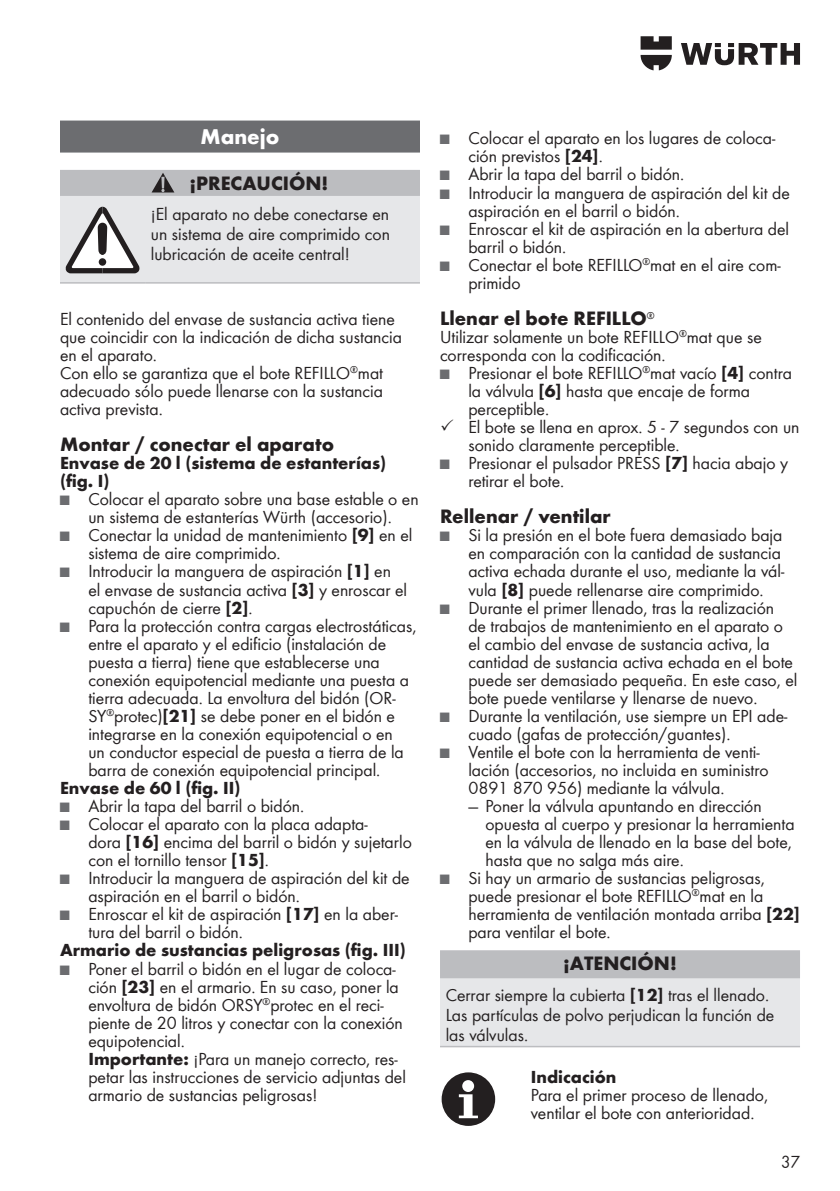
<style>
.page{position:relative;width:840px;height:1191px;background:#fff}
.page>*{position:absolute;margin:0;border:0;box-sizing:border-box;transform-origin:0 0}
.Headline_1{font:700 22px "Wuerth";color:#fff}
.Headline_3{font:700 20px "Wuerth";color:#231f20}
.SI-VORSICHT{font:700 20px "Wuerth Global";color:#231f20}
.SI-ACHTUNG{font:700 20px "Wuerth Global";color:#231f20}
.SI-Quelle{font:18px/18px "Wuerth";color:#231f20}
.Fliesstext{font:18px/18px "Wuerth Global";color:#231f20}
.Fliesstext_fett{font:700 18px/18px "Wuerth Global";color:#231f20}
.SI-Quelle-2{font:18px/20px "Wuerth Global";color:#231f20;text-align:justify}
.Hinweistext{font:18px/18px "Wuerth";color:#231f20}
.Hinweistext_fett{font:700 18px "Wuerth";color:#231f20}
.Fliesstext-2{font:18px "Wuerth Global";color:#231f20;scale:.95 1}
.s1{font-size:14px;color:#6c6d70}
.s2{font-family:"Wuerth Global";font-weight:700}
.s3{font-family:"Wuerth Global"}
</style>
<div class="page">
<svg style="left:681px;top:43px;width:118px;height:22px"></svg>
<svg style="left:640px;top:36px;width:31px;height:34px"></svg>
<div style="left:440px;top:970px;width:359px;height:76px;background:#e6e7e9"></div>
<hr style="left:440px;top:1045px;width:359px;height:2px;background:#bcbdc0">
<div style="left:440px;top:950px;width:359px;height:28px;background:#bcbdc0"></div>
<div style="left:440px;top:1071px;width:55px;height:55px;background:#231f20;border-radius:50%"></div>
<div style="left:440px;top:1070px;width:56px;height:57px;border:2px solid #fff;border-radius:50%"></div>
<div style="left:462px;top:1080px;width:12px;height:12px;background:#fff;border-radius:50%"></div>
<svg style="left:458px;top:1094px;width:19px;height:24px"></svg>
<div style="left:60px;top:121px;width:360px;height:32px;background:#6c6d70"></div>
<hr style="left:60px;top:282px;width:85px;height:2px;background:#bcbdc0">
<hr style="left:145px;top:282px;width:275px;height:2px;background:#bcbdc0">
<div style="left:60px;top:170px;width:360px;height:26px;background:#bcbdc0"></div>
<svg style="left:60px;top:173px;width:360px;height:109px"></svg>
<p class="Headline_1" style="left:200px;top:121px;width:80px">Manejo</p>
<p class="SI-VORSICHT" style="left:189px;top:171px;width:140px">¡PRECAUCIÓN!</p>
<p class="SI-Quelle-2" style="left:151px;top:204px;width:240px">¡El aparato no debe conectarse en un sistema de aire comprimido con lubricación de aceite central!</p>
<p class="Fliesstext" style="left:60px;top:310px;width:343px">El contenido del envase de sustancia activa tiene que coincidir con la indicación de dicha sustancia en el aparato.</p>
<p class="Fliesstext" style="left:60px;top:364px;width:324px;text-align:justify">Con ello se garantiza que el bote REFILLO<sup>®</sup>mat adecuado sólo puede llenarse con la sustancia activa prevista.</p>
<p class="Headline_3" style="left:60px;top:430px;width:275px">Montar / conectar el aparato</p>
<p class="Fliesstext_fett" style="left:60px;top:454px;width:327px">Envase de 20 l (sistema de estanterías) (fig. I)</p>
<p class="SI-Quelle" style="left:60px;top:489px;width:360px;text-align:center"><span class="s1">■</span> Colocar el aparato sobre una base estable o en un sistema de estanterías Würth (accesorio).</p>
<p class="SI-Quelle" style="left:88px;top:525px;width:325px;text-indent:-28px"><span class="s1">■</span> Conectar la unidad de mantenimiento <span class="s2">[9]</span> en el sistema de aire comprimido.</p>
<p class="SI-Quelle" style="left:88px;top:561px;width:320px;text-indent:-28px"><span class="s1">■</span> Introducir la manguera de aspiración <span class="s2">[1]</span> en el envase de sustancia activa <span class="s2">[3]</span> y enroscar el capuchón de cierre <span class="s2">[2]</span>.</p>
<p class="SI-Quelle" style="left:88px;top:616px;width:329px;text-indent:-28px"><span class="s1">■</span> Para la protección contra cargas electrostáticas, entre el aparato y el edificio (instalación de puesta a tierra) tiene que establecerse una conexión equipotencial mediante una puesta a tierra adecuada. La envoltura del bidón (OR-SY<sup>®</sup>protec)<span class="s2">[21]</span> se debe poner en el bidón e integrarse en la conexión equipotencial o en<br>un conductor especial de puesta a tierra de la barra de conexión equipotencial principal.</p>
<p class="Fliesstext_fett" style="left:60px;top:779px;width:182px">Envase de 60 l (fig. II)</p>
<p class="SI-Quelle" style="left:60px;top:796px;width:246px"><span class="s1">■</span> Abrir la tapa del barril o bidón.</p>
<p class="SI-Quelle" style="left:88px;top:814px;width:325px;text-indent:-28px"><span class="s1">■</span> Colocar el aparato con la placa adapta-<br>dora <span class="s2">[16]</span> encima del barril o bidón y sujetarlo con el tornillo tensor <span class="s2">[15]</span>.</p>
<p class="SI-Quelle" style="left:88px;top:868px;width:323px;text-indent:-28px"><span class="s1">■</span> Introducir la manguera de aspiración del kit de aspiración en el barril o bidón.</p>
<p class="SI-Quelle" style="left:88px;top:904px;width:311px;text-indent:-28px"><span class="s1">■</span> Enroscar el kit de aspiración <span class="s2">[17]</span> en la aber&shy;tura del barril o bidón.</p>
<p class="Fliesstext_fett" style="left:60px;top:941px;width:347px">Armario de sustancias peligrosas (fig. III)</p>
<p class="SI-Quelle" style="left:88px;top:958px;width:319px;text-indent:-28px"><span class="s1">■</span> Poner el barril o bidón en el lugar de coloca&shy;ción <span class="s2">[23]</span> en el armario. En su caso, poner la envoltura de bidón ORSY<sup>®</sup>protec en el reci&shy;piente de 20 litros y conectar con la conexión equipotencial.<br><span class="s2">Importante:</span> ¡Para un manejo correcto, res&shy;petar las instrucciones de servicio adjuntas del armario de sustancias peligrosas!</p>
<p class="SI-Quelle" style="left:468px;top:128px;width:308px;text-indent:-28px"><span class="s1">■</span> Colocar el aparato en los lugares de coloca&shy;ción previstos <span class="s2">[24]</span>.</p>
<p class="SI-Quelle" style="left:440px;top:165px;width:246px"><span class="s1">■</span> Abrir la tapa del barril o bidón.</p>
<p class="SI-Quelle" style="left:468px;top:183px;width:323px;text-indent:-28px"><span class="s1">■</span> Introducir la manguera de aspiración del kit de aspiración en el barril o bidón.</p>
<p class="SI-Quelle" style="left:468px;top:219px;width:322px;text-indent:-28px"><span class="s1">■</span> Enroscar el kit de aspiración en la abertura del barril o bidón.</p>
<p class="SI-Quelle" style="left:468px;top:255px;width:313px;text-indent:-28px"><span class="s1">■</span> Conectar el bote REFILLO<sup>®</sup>mat en el aire com&shy;primido</p>
<p class="Headline_3" style="left:440px;top:303px;width:216px">Llenar el bote REFILLO<sup>®</sup></p>
<p class="Fliesstext" style="left:440px;top:328px;width:323px">Utilizar solamente un bote REFILLO<sup>®</sup>mat que se corresponda con la codificación.</p>
<p class="SI-Quelle" style="left:468px;top:363px;width:325px;text-indent:-28px"><span class="s1">■</span> Presionar el bote REFILLO<sup>®</sup>mat vacío <span class="s2">[4]</span> contra la válvula <span class="s2">[6]</span> hasta que encaje de forma perceptible.</p>
<p class="SI-Quelle" style="left:468px;top:417px;width:332px;text-indent:-28px">✓ El bote se llena en aprox. 5 - 7 segundos con un sonido claramente perceptible.</p>
<p class="SI-Quelle" style="left:468px;top:453px;width:321px;text-indent:-28px"><span class="s1">■</span> Presionar el pulsador PRESS <span class="s2">[7]</span> hacia abajo y retirar el bote.</p>
<p class="Headline_3" style="left:440px;top:502px;width:172px">Rellenar / ventilar</p>
<p class="SI-Quelle" style="left:468px;top:525px;width:317px;text-indent:-28px"><span class="s1">■</span> Si la presión en el bote fuera demasiado baja en comparación con la cantidad de sustancia activa echada durante el uso, mediante la vál&shy;vula <span class="s2">[8]</span> puede rellenarse aire comprimido.</p>
<p class="SI-Quelle" style="left:468px;top:597px;width:330px;text-indent:-28px"><span class="s1">■</span> Durante el primer llenado, tras la realización<br>de trabajos de mantenimiento en el aparato o el cambio del envase de sustancia activa, la cantidad de sustancia activa echada en el bote puede ser demasiado pequeña. En este caso, el bote puede ventilarse y llenarse de nuevo.</p>
<p class="SI-Quelle" style="left:468px;top:706px;width:320px;text-indent:-28px"><span class="s1">■</span> Durante la ventilación, use siempre un EPI ade&shy;cuado (gafas de protección/guantes).</p>
<p class="SI-Quelle" style="left:468px;top:742px;width:301px;text-indent:-28px"><span class="s1">■</span> Ventile el bote con la herramienta de venti&shy;lación (accesorios, no incluida en suministro<br>0891 870 956) mediante la válvula.</p>
<p class="SI-Quelle" style="left:485px;top:796px;width:310px;text-indent:-17px">— Poner la válvula apuntando en dirección opuesta al cuerpo y presionar la herramienta en la válvula de llenado en la base del bote, hasta que no salga más aire.</p>
<p class="SI-Quelle" style="left:468px;top:868px;width:333px;text-indent:-28px"><span class="s1">■</span> Si hay un armario de sustancias peligrosas, puede presionar el bote REFILLO<sup>®</sup>mat en la herramienta de ventilación montada arriba <span class="s2">[22] </span>para ventilar el bote.</p>
<p class="SI-ACHTUNG" style="left:563px;top:951px;width:115px">¡ATENCIÓN!</p>
<p class="SI-Quelle" style="left:445px;top:984px;width:330px;line-height:20px"><span class="s3">Cerrar siempre la cubierta</span> <span class="s2">[12]</span> tras el llenado.<br>Las partículas de polvo perjudican la función de las válvulas.</p>
<p class="Hinweistext_fett" style="left:530px;top:1063px;width:87px">Indicación</p>
<p class="Hinweistext" style="left:530px;top:1085px;width:239px">Para el primer proceso de llenado, ventilar el bote con anterioridad.</p>
<p class="Fliesstext-2" style="left:780px;top:1151px;width:21px">37</p>
</div>
